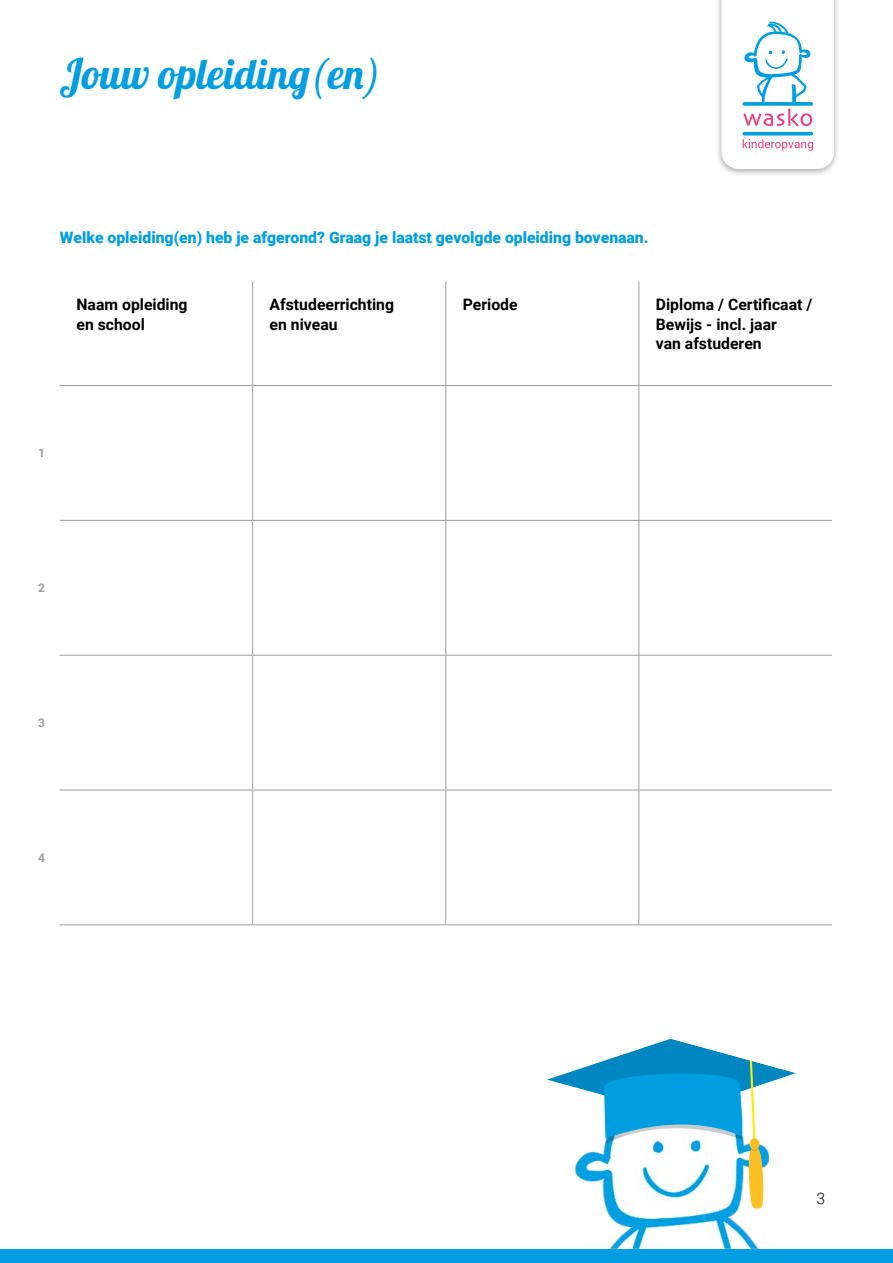
<style>
.page{position:relative;width:893px;height:1263px;background:#fff}
.page>*{position:absolute;margin:0;border:0;box-sizing:border-box;transform-origin:0 0}
.t1{font:42px "Lobster 1.4";color:#009ee0}
.t2{font:700 15.75px/19.5px "Roboto";color:#000}
.t3{font:900 15.75px "Roboto";color:#009ee0}
.t4{font:300 15.75px "Roboto";color:#000}
.t5{font:700 12px "Roboto";color:#9c9e9f}
</style>
<div class="page">
<div style="left:715px;top:0;width:125px;height:176px;background:#000;opacity:.33"></div>
<svg style="left:721px;top:0;width:113px;height:169px"></svg>
<hr style="left:252px;top:281px;width:1px;height:104px;background:#9c9e9f">
<hr style="left:445px;top:281px;width:1px;height:104px;background:#9c9e9f">
<hr style="left:638px;top:281px;width:1px;height:104px;background:#9c9e9f">
<hr style="left:60px;top:385px;width:193px;height:1px;background:#9c9e9f">
<hr style="left:253px;top:385px;width:193px;height:1px;background:#9c9e9f">
<hr style="left:252px;top:386px;width:1px;height:134px;background:#9c9e9f">
<hr style="left:446px;top:385px;width:193px;height:1px;background:#9c9e9f">
<hr style="left:445px;top:386px;width:1px;height:134px;background:#9c9e9f">
<hr style="left:639px;top:385px;width:193px;height:1px;background:#9c9e9f">
<hr style="left:638px;top:386px;width:1px;height:134px;background:#9c9e9f">
<hr style="left:60px;top:520px;width:193px;height:1px;background:#9c9e9f">
<hr style="left:253px;top:520px;width:193px;height:1px;background:#9c9e9f">
<hr style="left:252px;top:521px;width:1px;height:134px;background:#9c9e9f">
<hr style="left:446px;top:520px;width:193px;height:1px;background:#9c9e9f">
<hr style="left:445px;top:521px;width:1px;height:134px;background:#9c9e9f">
<hr style="left:639px;top:520px;width:193px;height:1px;background:#9c9e9f">
<hr style="left:638px;top:521px;width:1px;height:134px;background:#9c9e9f">
<hr style="left:60px;top:655px;width:193px;height:1px;background:#9c9e9f">
<hr style="left:253px;top:655px;width:193px;height:1px;background:#9c9e9f">
<hr style="left:252px;top:655px;width:1px;height:135px;background:#9c9e9f">
<hr style="left:446px;top:655px;width:193px;height:1px;background:#9c9e9f">
<hr style="left:445px;top:655px;width:1px;height:135px;background:#9c9e9f">
<hr style="left:639px;top:655px;width:193px;height:1px;background:#9c9e9f">
<hr style="left:638px;top:655px;width:1px;height:135px;background:#9c9e9f">
<hr style="left:60px;top:790px;width:193px;height:1px;background:#9c9e9f">
<hr style="left:253px;top:790px;width:193px;height:1px;background:#9c9e9f">
<hr style="left:252px;top:790px;width:1px;height:134px;background:#9c9e9f">
<hr style="left:446px;top:790px;width:193px;height:1px;background:#9c9e9f">
<hr style="left:445px;top:790px;width:1px;height:134px;background:#9c9e9f">
<hr style="left:639px;top:790px;width:193px;height:1px;background:#9c9e9f">
<hr style="left:638px;top:790px;width:1px;height:134px;background:#9c9e9f">
<hr style="left:60px;top:924px;width:193px;height:1px;background:#9c9e9f">
<hr style="left:253px;top:924px;width:193px;height:1px;background:#9c9e9f">
<hr style="left:446px;top:924px;width:193px;height:1px;background:#9c9e9f">
<hr style="left:639px;top:924px;width:193px;height:1px;background:#9c9e9f">
<img style="left:607px;top:1211px;width:152px;height:38px">
<svg style="left:547px;top:1038px;width:249px;height:173px"></svg>
<div style="left:0;top:1249px;width:893px;height:14px;background:#009ee0"></div>
<h1 class="t1" style="left:60px;top:47px;width:323px">Jouw opleiding(en)</h1>
<p class="t3" style="left:60px;top:227px;width:590px">Welke opleiding(en) heb je afgerond? Graag je laatst gevolgde opleiding bovenaan.</p>
<p class="t2" style="left:77px;top:294px;width:113px">Naam opleiding en school</p>
<p class="t2" style="left:270px;top:294px;width:126px">Afstudeerrichting en niveau</p>
<p class="t2" style="left:463px;top:294px;width:56px">Periode</p>
<p class="t2" style="left:656px;top:294px;width:158px">Diploma / Certificaat /<br>Bewijs - incl. jaar<br>van afstuderen</p>
<p class="t5" style="left:38px;top:444px;width:8px">1</p>
<p class="t5" style="left:38px;top:579px;width:8px">2</p>
<p class="t5" style="left:38px;top:714px;width:8px">3</p>
<p class="t5" style="left:38px;top:849px;width:8px">4</p>
<p class="t4" style="left:816px;top:1187px;width:10px">3</p>
</div>
